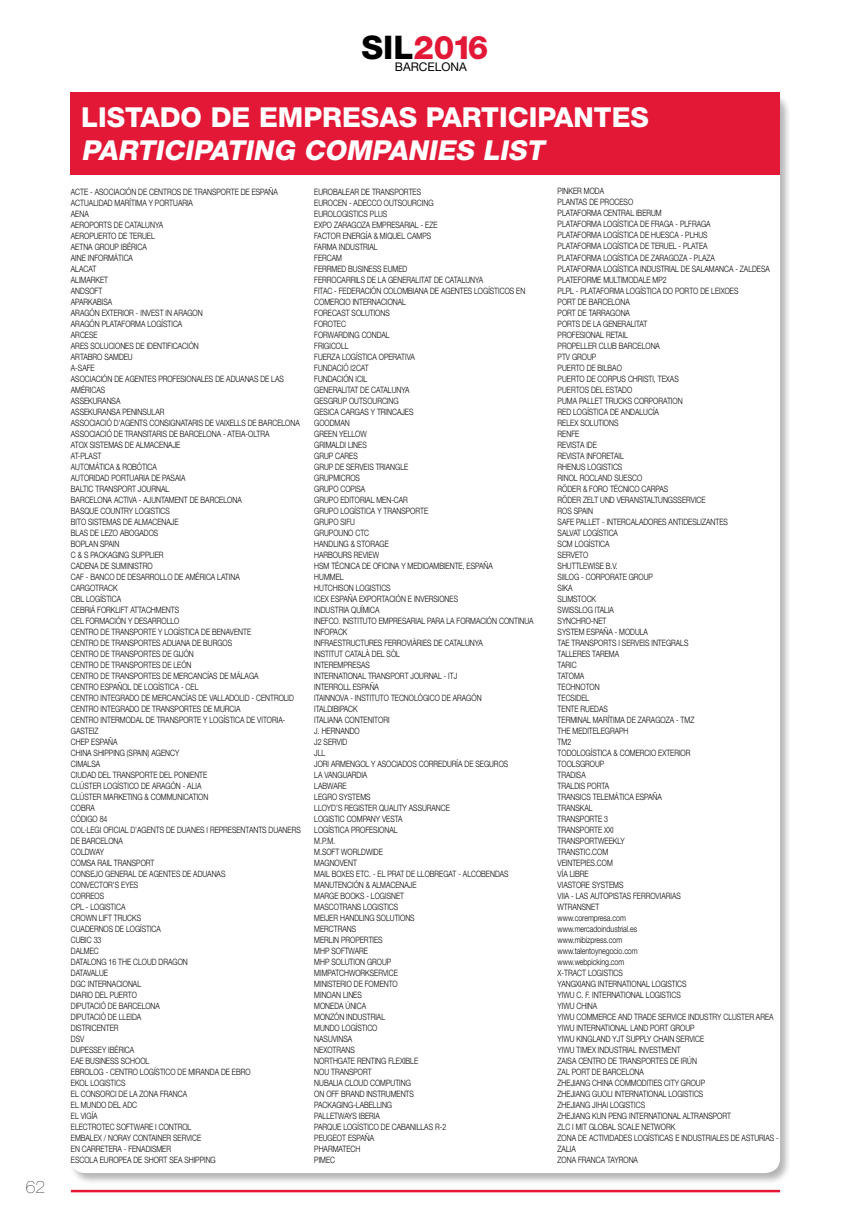
<style>
.page{position:relative;width:851px;height:1205px;background:#fff}
.page>*{position:absolute;margin:0;border:0;box-sizing:border-box;transform-origin:0 0}
.t1{font:800 32.62px "Helvetica Neue";color:#e31837}
.t2{font:800 27.5px "Helvetica Neue";color:#fff}
.t3{font:italic 800 27.5px "Helvetica Neue";color:#fff}
.t4{font:200 17.5px "Helvetica Neue";color:#000}
.t5{font:12px "Helvetica Neue";color:#000}
.t6{font:300 8.75px/11px "Helvetica Neue";color:#000;scale:.8 1}
.s1{color:#000}
</style>
<div class="page">
<div style="left:68px;top:90px;width:724px;height:1095px;background:#000;opacity:.3"></div>
<div style="left:70px;top:92px;width:710px;height:1081px;background:#fff;border-radius:15px"></div>
<div style="left:70px;top:92px;width:710px;height:82px;background:#e31837"></div>
<hr style="left:71px;top:1190px;width:709px;height:2px;background:#e31837">
<h3 class="t4" style="left:26px;top:1176px;width:21px">62</h3>
<h1 class="t1" style="left:361px;top:28px;width:128px"><span class="s1">SIL</span>2016</h1>
<h3 class="t5" style="left:395px;top:59px;width:74px">BARCELONA</h3>
<h2 class="t2" style="left:81px;top:101px;width:566px">LISTADO DE EMPRESAS PARTICIPANTES</h2>
<h2 class="t3" style="left:81px;top:134px;width:470px">PARTICI PATI NG COMPANI ES LIST</h2>
<p class="t6" style="left:71px;top:186px;width:289px">ACTE - ASOCIACIÓN DE CENTROS DE TRANSPORTE DE ESPAÑA<br>ACTUALIDAD MARÍTIMA Y PORTUARIA<br>AENA<br>AEROPORTS DE CATALUNYA<br>AEROPUERTO DE TERUEL<br>AETNA GROUP IBÉRICA<br>AINE INFORMÁTICA<br>ALACAT<br>ALIMARKET<br>ANDSOFT<br>APARKABISA<br>ARAGÓN EXTERIOR - INVEST IN ARAGON<br>ARAGÓN PLATAFORMA LOGÍSTICA<br>ARCESE<br>ARES SOLUCIONES DE IDENTIFICACIÓN<br>ARTABRO SAMDEU<br>A-SAFE<br>ASOCIACIÓN DE AGENTES PROFESIONALES DE ADUANAS DE LAS<br>AMÉRICAS<br>ASSEKURANSA<br>ASSEKURANSA PENINSULAR<br>ASSOCIACIÓ D’AGENTS CONSIGNATARIS DE VAIXELLS DE BARCELONA<br>ASSOCIACIÓ DE TRANSITARIS DE BARCELONA - ATEIA-OLTRA<br>ATOX SISTEMAS DE ALMACENAJE<br>AT-PLAST<br>AUTOMÁTICA &amp; ROBÓTICA<br>AUTORIDAD PORTUARIA DE PASAIA<br>BALTIC TRANSPORT JOURNAL<br>BARCELONA ACTIVA - AJUNTAMENT DE BARCELONA<br>BASQUE COUNTRY LOGISTICS<br>BITO SISTEMAS DE ALMACENAJE<br>BLAS DE LEZO ABOGADOS<br>BOPLAN SPAIN<br>C &amp; S PACKAGING SUPPLIER<br>CADENA DE SUMINISTRO<br>CAF - BANCO DE DESARROLLO DE AMÉRICA LATINA<br>CARGOTRACK<br>CBL LOGÍSTICA<br>CEBRIÁ FORKLIFT ATTACHMENTS<br>CEL FORMACIÓN Y DESARROLLO<br>CENTRO DE TRANSPORTE Y LOGÍSTICA DE BENAVENTE<br>CENTRO DE TRANSPORTES ADUANA DE BURGOS<br>CENTRO DE TRANSPORTES DE GIJÓN<br>CENTRO DE TRANSPORTES DE LEÓN<br>CENTRO DE TRANSPORTES DE MERCANCÍAS DE MÁLAGA<br>CENTRO ESPAÑOL DE LOGÍSTICA - CEL<br>CENTRO INTEGRADO DE MERCANCÍAS DE VALLADOLID - CENTROLID<br>CENTRO INTEGRADO DE TRANSPORTES DE MURCIA<br>CENTRO INTERMODAL DE TRANSPORTE Y LOGÍSTICA DE VITORIA-<br>GASTEIZ<br>CHEP ESPAÑA<br>CHINA SHIPPING (SPAIN) AGENCY<br>CIMALSA<br>CIUDAD DEL TRANSPORTE DEL PONIENTE<br>CLÚSTER LOGÍSTICO DE ARAGÓN - ALIA<br>CLÚSTER MARKETING &amp; COMMUNICATION<br>COBRA<br>CÓDIGO 84<br>COL·LEGI OFICIAL D’AGENTS DE DUANES I REPRESENTANTS DUANERS<br>DE BARCELONA<br>COLDWAY<br>COMSA RAIL TRANSPORT<br>CONSEJO GENERAL DE AGENTES DE ADUANAS<br>CONVECTOR’S EYES<br>CORREOS<br>CPL - LOGISTICA<br>CROWN LIFT TRUCKS<br>CUADERNOS DE LOGÍSTICA<br>CUBIC 33<br>DALMEC<br>DATALONG 16 THE CLOUD DRAGON<br>DATAVALUE<br>DGC INTERNACIONAL<br>DIARIO DEL PUERTO<br>DIPUTACIÓ DE BARCELONA<br>DIPUTACIÓ DE LLEIDA<br>DISTRICENTER<br>DSV<br>DUPESSEY IBÉRICA<br>EAE BUSINESS SCHOOL<br>EBROLOG - CENTRO LOGÍSTICO DE MIRANDA DE EBRO<br>EKOL LOGISTICS<br>EL CONSORCI DE LA ZONA FRANCA<br>EL MUNDO DEL ADC<br>EL VIGÍA<br>ELECTROTEC SOFTWARE I CONTROL<br>EMBALEX / NORAY CONTAINER SERVICE<br>EN CARRETERA - FENADISMER<br>ESCOLA EUROPEA DE SHORT SEA SHIPPING</p>
<p class="t6" style="left:314px;top:186px;width:276px">EUROBALEAR DE TRANSPORTES<br>EUROCEN - ADECCO OUTSOURCING<br>EUROLOGISTICS PLUS<br>EXPO ZARAGOZA EMPRESARIAL - EZE<br>FACTOR ENERGÍA &amp; MIQUEL CAMPS<br>FARMA INDUSTRIAL<br>FERCAM<br>FERRMED BUSINESS EUMED<br>FERROCARRILS DE LA GENERALITAT DE CATALUNYA<br>FITAC - FEDERACIÓN COLOMBIANA DE AGENTES LOGÍSTICOS EN<br>COMERCIO INTERNACIONAL<br>FORECAST SOLUTIONS<br>FOROTEC<br>FORWARDING CONDAL<br>FRIGICOLL<br>FUERZA LOGÍSTICA OPERATIVA<br>FUNDACIÓ I2CAT<br>FUNDACIÓN ICIL<br>GENERALITAT DE CATALUNYA<br>GESGRUP OUTSOURCING<br>GESICA CARGAS Y TRINCAJES<br>GOODMAN<br>GREEN YELLOW<br>GRIMALDI LINES<br>GRUP CARES<br>GRUP DE SERVEIS TRIANGLE<br>GRUPMICROS<br>GRUPO COPISA<br>GRUPO EDITORIAL MEN-CAR<br>GRUPO LOGÍSTICA Y TRANSPORTE<br>GRUPO SIFU<br>GRUPOUNO CTC<br>HANDLING &amp; STORAGE<br>HARBOURS REVIEW<br>HSM TÉCNICA DE OFICINA Y MEDIOAMBIENTE, ESPAÑA<br>HUMMEL<br>HUTCHISON LOGISTICS<br>ICEX ESPAÑA EXPORTACIÓN E INVERSIONES<br>INDUSTRIA QUÍMICA<br>INEFCO. INSTITUTO EMPRESARIAL PARA LA FORMACIÓN CONTINUA<br>INFOPACK<br>INFRAESTRUCTURES FERROVIÀRIES DE CATALUNYA<br>INSTITUT CATALÀ DEL SÒL<br>INTEREMPRESAS<br>INTERNATIONAL TRANSPORT JOURNAL - ITJ<br>INTERROLL ESPAÑA<br>ITAINNOVA - INSTITUTO TECNOLÓGICO DE ARAGÓN<br>ITALDIBIPACK<br>ITALIANA CONTENITORI<br>J. HERNANDO<br>J2 SERVID<br>JLL<br>JORI ARMENGOL Y ASOCIADOS CORREDURÍA DE SEGUROS<br>LA VANGUARDIA<br>LABWARE<br>LEGRO SYSTEMS<br>LLOYD’S REGISTER QUALITY ASSURANCE<br>LOGISTIC COMPANY VESTA<br>LOGÍSTICA PROFESIONAL<br>M.P.M.<br>M.SOFT WORLDWIDE<br>MAGNOVENT<br>MAIL BOXES ETC. - EL PRAT DE LLOBREGAT - ALCOBENDAS<br>MANUTENCIÓN &amp; ALMACENAJE<br>MARGE BOOKS - LOGISNET<br>MASCOTRANS LOGISTICS<br>MEIJER HANDLING SOLUTIONS<br>MERCTRANS<br>MERLIN PROPERTIES<br>MHP SOFTWARE<br>MHP SOLUTION GROUP<br>MIMPATCHWORKSERVICE<br>MINISTERIO DE FOMENTO<br>MINOAN LINES<br>MONEDA ÚNICA<br>MONZÓN INDUSTRIAL<br>MUNDO LOGÍSTICO<br>NASUVINSA<br>NEXOTRANS<br>NORTHGATE RENTING FLEXIBLE<br>NOU TRANSPORT<br>NUBALIA CLOUD COMPUTING<br>ON OFF BRAND INSTRUMENTS<br>PACKAGING-LABELLING<br>PALLETWAYS IBERIA<br>PARQUE LOGÍSTICO DE CABANILLAS R-2<br>PEUGEOT ESPAÑA<br>PHARMATECH<br>PIMEC</p>
<p class="t6" style="left:557px;top:186px;width:278px">PINKER MODA<br>PLANTAS DE PROCESO<br>PLATAFORMA CENTRAL IBERUM<br>PLATAFORMA LOGÍSTICA DE FRAGA - PLFRAGA<br>PLATAFORMA LOGÍSTICA DE HUESCA - PLHUS<br>PLATAFORMA LOGÍSTICA DE TERUEL - PLATEA<br>PLATAFORMA LOGÍSTICA DE ZARAGOZA - PLAZA<br>PLATAFORMA LOGÍSTICA INDUSTRIAL DE SALAMANCA - ZALDESA<br>PLATEFORME MULTIMODALE MP2<br>PLPL - PLATAFORMA LOGÍSTICA DO PORTO DE LEIXOES<br>PORT DE BARCELONA<br>PORT DE TARRAGONA<br>PORTS DE LA GENERALITAT<br>PROFESIONAL RETAIL<br>PROPELLER CLUB BARCELONA<br>PTV GROUP<br>PUERTO DE BILBAO<br>PUERTO DE CORPUS CHRISTI, TEXAS<br>PUERTOS DEL ESTADO<br>PUMA PALLET TRUCKS CORPORATION<br>RED LOGÍSTICA DE ANDALUCÍA<br>RELEX SOLUTIONS<br>RENFE<br>REVISTA IDE<br>REVISTA INFORETAIL<br>RHENUS LOGISTICS<br>RINOL ROCLAND SUESCO<br>RÖDER &amp; FORO TÉCNICO CARPAS<br>RÖDER ZELT UND VERANSTALTUNGSSERVICE<br>ROS SPAIN<br>SAFE PALLET - INTERCALADORES ANTIDESLIZANTES<br>SALVAT LOGÍSTICA<br>SCM LOGÍSTICA<br>SERVETO<br>SHUTTLEWISE B.V.<br>SIILOG - CORPORATE GROUP<br>SIKA<br>SLIMSTOCK<br>SWISSLOG ITALIA<br>SYNCHRO-NET<br>SYSTEM ESPAÑA - MODULA<br>TAE TRANSPORTS I SERVEIS INTEGRALS<br>TALLERES TAREMA<br>TARIC<br>TATOMA<br>TECHNOTON<br>TECSIDEL<br>TENTE RUEDAS<br>TERMINAL MARÍTIMA DE ZARAGOZA - TMZ<br>THE MEDITELEGRAPH<br>TM2<br>TODOLOGÍSTICA &amp; COMERCIO EXTERIOR<br>TOOLSGROUP<br>TRADISA<br>TRALDIS PORTA<br>TRANSICS TELEMÁTICA ESPAÑA<br>TRANSKAL<br>TRANSPORTE 3<br>TRANSPORTE XXI<br>TRANSPORTWEEKLY<br>TRANSTIC.COM<br>VEINTEPIES.COM<br>VÍA LIBRE<br>VIASTORE SYSTEMS<br>VIIA - LAS AUTOPISTAS FERROVIARIAS<br>WTRANSNET<br>www.corempresa.com<br>www.mercadoindustrial.es<br>www.mibizpress.com<br>www.talentoynegocio.com<br>www.webpicking.com<br>X-TRACT LOGISTICS<br>YANGXIANG INTERNATIONAL LOGISTICS<br>YIWU C. F. INTERNATIONAL LOGISTICS<br>YIWU CHINA<br>YIWU COMMERCE AND TRADE SERVICE INDUSTRY CLUSTER AREA<br>YIWU INTERNATIONAL LAND PORT GROUP<br>YIWU KINGLAND YJT SUPPLY CHAIN SERVICE<br>YIWU TIMEX INDUSTRIAL INVESTMENT<br>ZAISA CENTRO DE TRANSPORTES DE IRÚN<br>ZAL PORT DE BARCELONA<br>ZHEJIANG CHINA COMMODITIES CITY GROUP<br>ZHEJIANG GUOLI INTERNATIONAL LOGISTICS<br>ZHEJIANG JIHAI LOGISTICS<br>ZHEJIANG KUN PENG INTERNATIONAL ALTRANSPORT<br>ZLC I MIT GLOBAL SCALE NETWORK<br>ZONA DE ACTIVIDADES LOGÍSTICAS E INDUSTRIALES DE ASTURIAS -<br>ZALIA<br>ZONA FRANCA TAYRONA</p>
</div>
